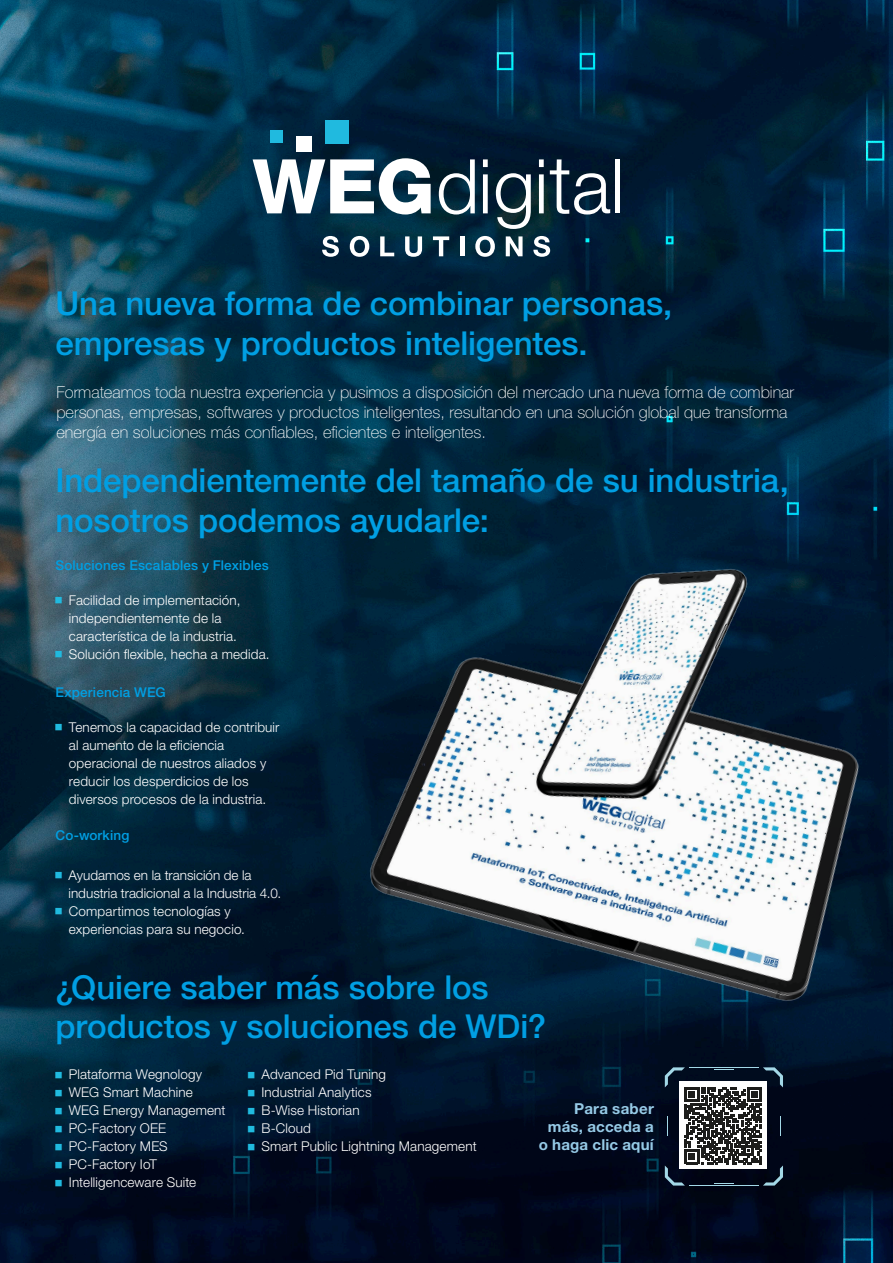
<style>
.page{position:relative;width:893px;height:1263px;background:#fff}
.page>*{position:absolute;margin:0;border:0;box-sizing:border-box;transform-origin:0 0}
.t1{font:500 33px/39.6px "Helvetica Neue LT Pro";letter-spacing:-.005em;color:#009fe3}
.t2{font:100 16.5px/19.8px "Helvetica Neue LT Pro";color:#fff}
.t3{font:700 15.15px/18.1px "Helvetica Neue LT Pro";letter-spacing:.015em;color:#96cae6;text-align:right}
.t4{font:300 13.5px/18px "Helvetica Neue LT Pro";letter-spacing:.01em;color:#fff}
.t5{font:500 13.5px "Helvetica Neue LT Pro";letter-spacing:.01em;color:#009fe3}
</style>
<div class="page">
<img style="left:0;top:0;width:893px;height:1263px">
<div style="left:325px;top:121px;width:24px;height:23px;background:#20badf"></div>
<div style="left:296px;top:136px;width:15px;height:16px;background:#fff"></div>
<div style="left:270px;top:130px;width:12px;height:12px;background:#20badf"></div>
<svg style="left:253px;top:158px;width:178px;height:56px"></svg>
<svg style="left:439px;top:159px;width:36px;height:55px"></svg>
<svg style="left:483px;top:159px;width:5px;height:54px"></svg>
<svg style="left:496px;top:173px;width:35px;height:56px"></svg>
<svg style="left:539px;top:159px;width:5px;height:54px"></svg>
<svg style="left:550px;top:159px;width:60px;height:55px"></svg>
<div style="left:615px;top:159px;width:5px;height:54px;background:#fff"></div>
<svg style="left:322px;top:236px;width:17px;height:21px"></svg>
<svg style="left:350px;top:236px;width:19px;height:21px"></svg>
<svg style="left:380px;top:236px;width:14px;height:20px"></svg>
<svg style="left:405px;top:236px;width:17px;height:21px"></svg>
<svg style="left:433px;top:236px;width:16px;height:20px"></svg>
<hr style="left:460px;top:236px;width:4px;height:20px;background:#fff">
<svg style="left:475px;top:236px;width:20px;height:21px"></svg>
<svg style="left:506px;top:236px;width:17px;height:20px"></svg>
<svg style="left:533px;top:236px;width:17px;height:21px"></svg>
<img style="left:248px;top:427px;width:645px;height:704px">
<hr style="left:689px;top:1185px;width:70px;height:1px;background:#a3d8e7">
<svg style="left:665px;top:1067px;width:118px;height:118px"></svg>
<svg style="left:55px;top:597px;width:7px;height:6px"></svg>
<svg style="left:55px;top:651px;width:7px;height:6px"></svg>
<svg style="left:55px;top:724px;width:7px;height:7px"></svg>
<svg style="left:55px;top:872px;width:7px;height:6px"></svg>
<svg style="left:55px;top:908px;width:7px;height:6px"></svg>
<svg style="left:55px;top:1071px;width:7px;height:7px"></svg>
<svg style="left:55px;top:1089px;width:7px;height:7px"></svg>
<svg style="left:55px;top:1107px;width:7px;height:7px"></svg>
<svg style="left:55px;top:1125px;width:7px;height:7px"></svg>
<svg style="left:55px;top:1143px;width:7px;height:7px"></svg>
<svg style="left:55px;top:1161px;width:7px;height:7px"></svg>
<svg style="left:55px;top:1179px;width:7px;height:7px"></svg>
<svg style="left:248px;top:1071px;width:6px;height:7px"></svg>
<svg style="left:248px;top:1089px;width:6px;height:7px"></svg>
<svg style="left:248px;top:1107px;width:6px;height:7px"></svg>
<svg style="left:248px;top:1125px;width:6px;height:7px"></svg>
<svg style="left:248px;top:1143px;width:6px;height:7px"></svg>
<h1 class="t1" style="left:55px;top:283px;width:618px">Una nueva forma de combinar personas, empresas y productos inteligentes.</h1>
<p class="t2" style="left:56px;top:382px;width:739px">Formateamos toda nuestra experiencia y pusimos a disposición del mercado una nueva forma de combinar personas, empresas, softwares y productos inteligentes, resultando en una solución global que transforma energía en soluciones más confiables, eficientes e inteligentes.</p>
<h1 class="t1" style="left:55px;top:460px;width:735px">Independientemente del tamaño de su industria, nosotros podemos ayudarle:</h1>
<p class="t5" style="left:55px;top:557px;width:215px">Soluciones Escalables y Flexibles</p>
<p class="t4" style="left:69px;top:591px;width:202px">Facilidad de implementación, independientemente de la característica de la industria.<br>Solución flexible, hecha a medida.</p>
<p class="t5" style="left:55px;top:684px;width:112px">Experiencia WEG</p>
<p class="t4" style="left:69px;top:718px;width:212px">Tenemos la capacidad de contribuir al aumento de la eficiencia operacional de nuestros aliados y reducir los desperdicios de los diversos procesos de la industria.</p>
<p class="t5" style="left:55px;top:827px;width:75px">Co-working</p>
<p class="t4" style="left:69px;top:865px;width:214px">Ayudamos en la transición de la industria tradicional a la Industria 4.0.<br>Compartimos tecnologías y experiencias para su negocio.</p>
<h1 class="t1" style="left:55px;top:967px;width:492px">¿Quiere saber más sobre los productos y soluciones de WDi?</h1>
<p class="t4" style="left:69px;top:1065px;width:158px">Plataforma Wegnology<br>WEG Smart Machine<br>WEG Energy Management<br>PC-Factory OEE<br>PC-Factory MES<br>PC-Factory IoT<br>Intelligenceware Suite</p>
<p class="t4" style="left:262px;top:1065px;width:217px">Advanced Pid Tuning<br>Industrial Analytics<br>B-Wise Historian<br>B-Cloud<br>Smart Public Lightning Management</p>
<p class="t3" style="left:539px;top:1099px;width:117px">Para saber más, acceda a o haga clic aquí</p>
</div>
